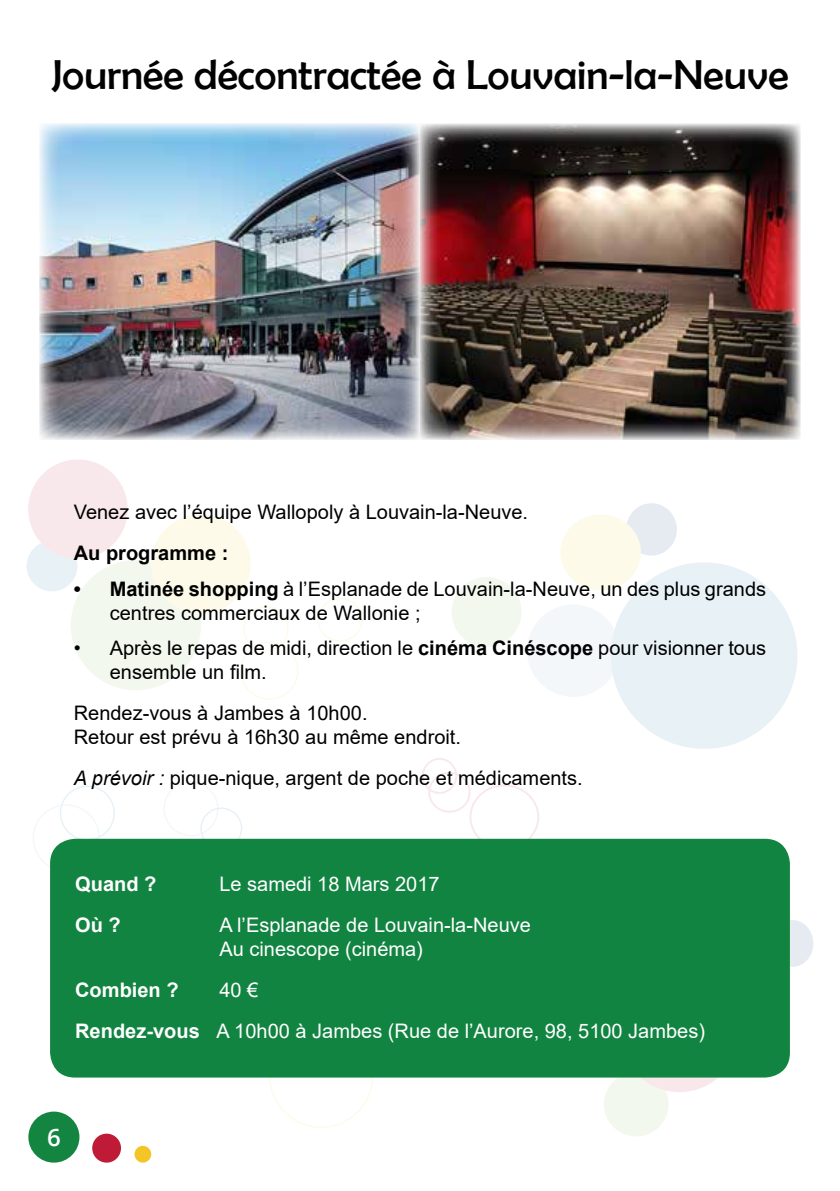
<style>
.page{position:relative;width:840px;height:1191px;background:#fff}
.page>*{position:absolute;margin:0;border:0;box-sizing:border-box;transform-origin:0 0}
.t1{font:42px "Berlin Sans FB";color:#020203}
.t2{font:600 24px "Open Sans";color:#fff}
.t3{font:20px/24px "Arial";color:#000}
.t4{font:20px/24px "Arial";color:#fff}
.t5{font:700 20px "Arial";color:#fff}
.t6{font:700 20px "Arial";color:#000}
.s1{font-weight:700}
.s2{font-style:italic}
</style>
<div class="page">
<div style="left:771px;top:920px;width:42px;height:47px;background:#e6ebf2;border-radius:50%"></div>
<div style="left:27px;top:540px;width:50px;height:51px;background:#e7f1f6;border-radius:50%"></div>
<div style="left:603px;top:1071px;width:65px;height:65px;background:#f3f8ee;border-radius:50%"></div>
<div style="left:28px;top:459px;width:100px;height:100px;background:#f8e8eb;border-radius:50%"></div>
<svg style="left:619px;top:972px;width:119px;height:120px"></svg>
<div style="left:625px;top:503px;width:51px;height:52px;background:#e6ebf2;border-radius:50%"></div>
<div style="left:71px;top:560px;width:130px;height:130px;background:#f3f8ee;border-radius:50%"></div>
<div style="left:451px;top:577px;width:70px;height:70px;background:#f3f8ee;border-radius:50%"></div>
<div style="left:151px;top:514px;width:99px;height:99px;background:#fefaea;border-radius:50%"></div>
<div style="left:560px;top:514px;width:80px;height:76px;background:#fefaea;border-radius:50%"></div>
<div style="left:526px;top:604px;width:93px;height:93px;background:#f3f7fa;border-radius:50%"></div>
<div style="left:610px;top:562px;width:187px;height:187px;background:#e7f1f6;border-radius:50%"></div>
<div style="left:243px;top:606px;width:45px;height:45px;border:2px solid #fecc2f;border-radius:50%"></div>
<div style="left:317px;top:598px;width:45px;height:43px;border:2px solid #fecc2f;border-radius:50%"></div>
<div style="left:428px;top:772px;width:42px;height:40px;border:2px solid #bf1b36;border-radius:50%"></div>
<div style="left:421px;top:758px;width:36px;height:36px;border:2px solid #bf1b36;border-radius:50%"></div>
<div style="left:240px;top:641px;width:58px;height:59px;border:2px solid #fecc2f;border-radius:50%"></div>
<div style="left:469px;top:784px;width:70px;height:65px;border:2px solid #bf1b36;border-radius:50%"></div>
<div style="left:33px;top:804px;width:67px;height:67px;border:2px solid #8cb5d3;border-radius:50%"></div>
<div style="left:163px;top:781px;width:55px;height:55px;border:2px solid #8cb5d3;border-radius:50%"></div>
<div style="left:60px;top:785px;width:55px;height:55px;border:2px solid #0f74ac;border-radius:50%"></div>
<div style="left:200px;top:807px;width:42px;height:42px;border:2px solid #0f74ac;border-radius:50%"></div>
<div style="left:28px;top:1111px;width:51px;height:51px;background:#138541;border-radius:50%"></div>
<div style="left:92px;top:1133px;width:29px;height:29px;background:#bf1b36;border-radius:50%"></div>
<div style="left:134px;top:1145px;width:17px;height:17px;background:#f4c526;border-radius:50%"></div>
<img style="left:40px;top:123px;width:759px;height:316px">
<div style="left:51px;top:839px;width:737px;height:237px;background:#128441;border-radius:24px"></div>
<div style="left:50px;top:838px;width:739px;height:239px;border:2px solid #138541;border-radius:24px"></div>
<h1 class="t1" style="left:51px;top:51px;width:738px">Journée décontractée à Louvain-la-Neuve</h1>
<p class="t3" style="left:74px;top:500px;width:455px">Venez avec l’équipe Wallopoly à Louvain-la-Neuve.</p>
<p class="t6" style="left:74px;top:539px;width:156px">Au programme :</p>
<p class="t3" style="left:110px;top:576px;width:657px;text-indent:-36px"><span class="s1">• Matinée shopping</span> à l’Esplanade de Louvain-la-Neuve, un des plus grands centres commerciaux de Wallonie ;</p>
<p class="t3" style="left:110px;top:636px;width:657px;text-indent:-36px">• Après le repas de midi, direction le <span class="s1">cinéma Cinéscope</span> pour visionner tous ensemble un film.</p>
<p class="t3" style="left:74px;top:701px;width:388px">Rendez-vous à Jambes à 10h00.<br>Retour est prévu à 16h30 au même endroit.</p>
<p class="t3" style="left:74px;top:766px;width:510px"><span class="s2">A prévoir :</span> pique-nique, argent de poche et médicaments.</p>
<p class="t5" style="left:75px;top:870px;width:83px">Quand ?</p>
<p class="t4" style="left:219px;top:872px;width:222px">Le samedi 18 Mars 2017</p>
<p class="t5" style="left:75px;top:911px;width:47px">Où ?</p>
<p class="t4" style="left:219px;top:913px;width:313px">A l’Esplanade de Louvain-la-Neuve<br>Au cinescope (cinéma)</p>
<p class="t5" style="left:75px;top:976px;width:105px">Combien ?</p>
<p class="t4" style="left:75px;top:969px;width:631px;line-height:41px;text-indent:144px">40 €<br><span class="s1">Rendez-vous</span> A 10h00 à Jambes (Rue de l’Aurore, 98, 5100 Jambes)</p>
<p class="t2" style="left:47px;top:1121px;width:15px">6</p>
</div>
